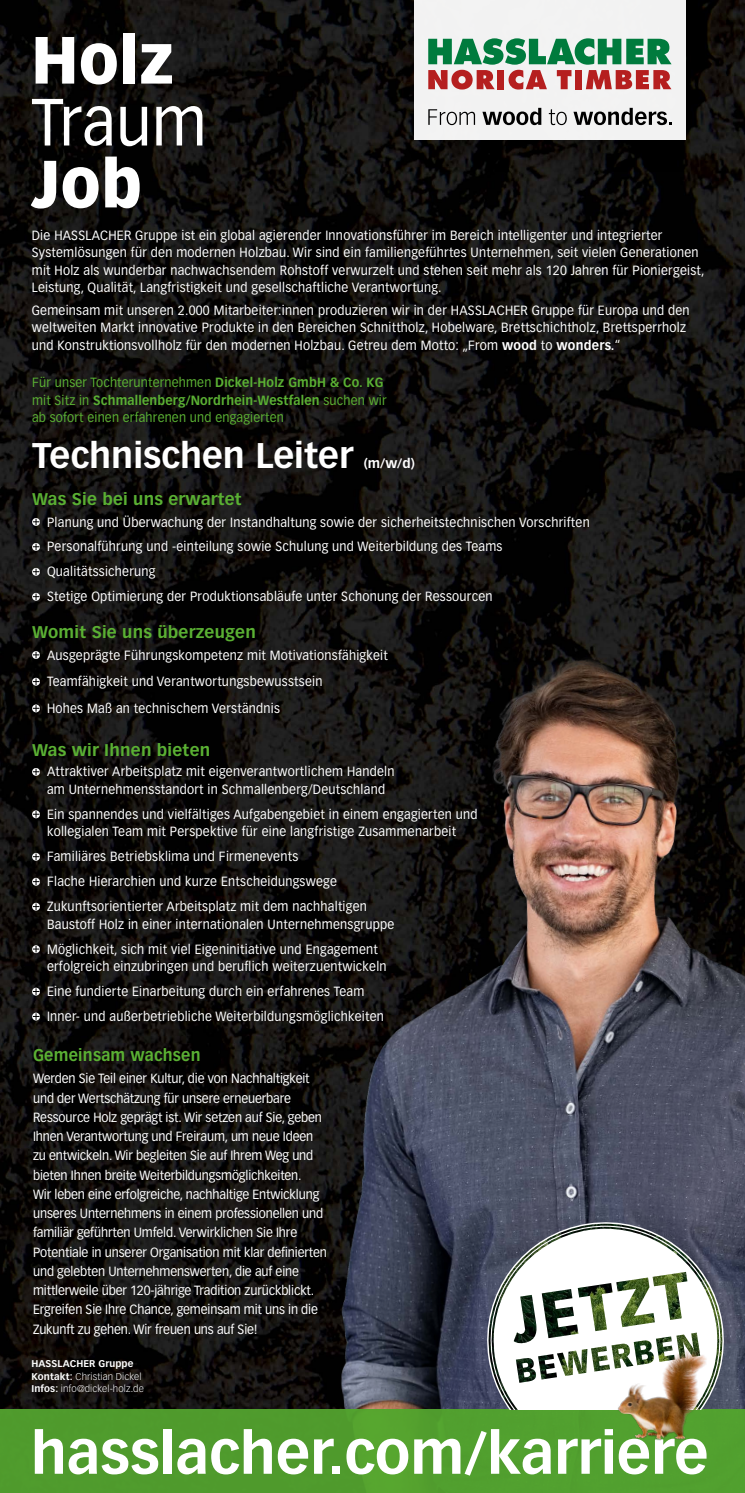
<style>
.page{position:relative;width:745px;height:1493px;background:#fff}
.page>*{position:absolute;margin:0;border:0;box-sizing:border-box;transform-origin:0 0}
.t1{font:900 65.45px "Vectora LT Std";letter-spacing:.01em;color:#fff;scale:.94 1}
.t2{font:65.45px "Vectora LT Std";letter-spacing:.005em;color:#fff;scale:.94 1}
.t3{font:700 57.49px "Vectora LT Std";color:#fff}
.t4{font:700 35px "Vectora LT Std";color:#fff}
.t5{font:700 16.62px "Vectora LT Std";letter-spacing:.015em;color:#5ab033}
.t6{font:700 16.62px "Vectora LT Std";letter-spacing:.015em;color:#5ab033;scale:.94 1}
.t7{font:13.12px/24.9px "Vectora LT Std";letter-spacing:.02em;color:#fff;scale:.94 1}
.t8{font:13.12px/19.2px "Vectora LT Std";letter-spacing:-.01em;color:#fff;scale:.94 1}
.t9{font:13.12px/17.5px "Vectora LT Std";letter-spacing:.015em;color:#5ab033;scale:.94 1}
.t10{font:700 13.12px "Vectora LT Std";color:#fff}
.t11{font:300 9.62px/12.6px "Vectora LT Std";letter-spacing:.01em;color:#fff}
.s1{font-weight:700}
</style>
<div class="page">
<img style="left:0;top:0;width:744px;height:1409px">
<div style="left:397px;top:0;width:328px;height:179px;background:#000;opacity:.2"></div>
<div style="left:414px;top:0;width:271px;height:139px;background:#f2f2f2"></div>
<svg style="left:428px;top:38px;width:243px;height:52px"></svg>
<svg style="left:428px;top:109px;width:47px;height:16px"></svg>
<svg style="left:482px;top:108px;width:59px;height:17px"></svg>
<svg style="left:548px;top:109px;width:18px;height:16px"></svg>
<svg style="left:573px;top:108px;width:98px;height:17px"></svg>
<img style="left:317px;top:622px;width:427px;height:870px">
<div style="left:0;top:1409px;width:743px;height:83px;background:#509c2d"></div>
<svg style="left:478px;top:1213px;width:247px;height:196px;fill:#4a4e64"></svg>
<svg style="left:485px;top:1223px;width:240px;height:186px"></svg>
<svg style="left:488px;top:1226px;width:234px;height:183px"></svg>
<img style="left:612px;top:1346px;width:97px;height:94px">
<svg style="left:32px;top:518px;width:8px;height:8px"></svg>
<svg style="left:33px;top:518px;width:6px;height:7px"></svg>
<svg style="left:32px;top:543px;width:8px;height:8px"></svg>
<svg style="left:33px;top:543px;width:6px;height:7px"></svg>
<svg style="left:32px;top:568px;width:8px;height:8px"></svg>
<svg style="left:33px;top:568px;width:6px;height:7px"></svg>
<svg style="left:33px;top:593px;width:6px;height:7px"></svg>
<svg style="left:32px;top:651px;width:8px;height:8px"></svg>
<svg style="left:33px;top:651px;width:6px;height:7px"></svg>
<svg style="left:33px;top:678px;width:6px;height:7px"></svg>
<svg style="left:32px;top:704px;width:8px;height:8px"></svg>
<svg style="left:33px;top:705px;width:6px;height:6px"></svg>
<svg style="left:32px;top:768px;width:8px;height:8px"></svg>
<svg style="left:33px;top:768px;width:6px;height:7px"></svg>
<svg style="left:32px;top:810px;width:8px;height:8px"></svg>
<svg style="left:33px;top:811px;width:6px;height:6px"></svg>
<svg style="left:33px;top:853px;width:6px;height:7px"></svg>
<svg style="left:32px;top:877px;width:8px;height:8px"></svg>
<svg style="left:33px;top:878px;width:6px;height:7px"></svg>
<svg style="left:32px;top:902px;width:8px;height:8px"></svg>
<svg style="left:33px;top:903px;width:6px;height:7px"></svg>
<svg style="left:32px;top:945px;width:8px;height:8px"></svg>
<svg style="left:33px;top:945px;width:6px;height:7px"></svg>
<svg style="left:32px;top:987px;width:8px;height:8px"></svg>
<svg style="left:33px;top:988px;width:6px;height:7px"></svg>
<svg style="left:32px;top:1012px;width:8px;height:8px"></svg>
<svg style="left:33px;top:1013px;width:6px;height:6px"></svg>
<h1 class="t1" style="left:32px;top:19px;width:153px">Holz</h1>
<h1 class="t2" style="left:32px;top:84px;width:188px">Traum</h1>
<h1 class="t1" style="left:32px;top:143px;width:119px">Job</h1>
<p class="t7" style="left:32px;top:226px;width:716px;line-height:17.5px">Die HASSLACHER Gruppe ist ein global agierender Innovationsführer im Bereich intelligenter und integrierter Systemlösungen für den modernen Holzbau. Wir sind ein familiengeführtes Unternehmen, seit vielen Generationen mit Holz als wunderbar nachwachsendem Rohstoff verwurzelt und stehen seit mehr als 120 Jahren für Pioniergeist, Leistung, Qualität, Langfristigkeit und gesellschaftliche Verantwortung.</p>
<p class="t7" style="left:32px;top:301px;width:701px;line-height:17.5px">Gemeinsam mit unseren 2.000 Mitarbeiter:innen produzieren wir in der HASSLACHER Gruppe für Europa und den weltweiten Markt innovative Produkte in den Bereichen Schnittholz, Hobelware, Brettschichtholz, Brettsperrholz und Konstruktionsvollholz für den modernen Holzbau. Getreu dem Motto: „From <span class="s1">wood</span> to <span class="s1">wonders.</span>“</p>
<p class="t9" style="left:32px;top:374px;width:378px">Für unser Tochterunternehmen <span class="s1">Dickel-Holz GmbH &amp; Co. KG </span>mit Sitz in <span class="s1">Schmallenberg/Nordrhein-Westfalen</span> suchen wir ab sofort einen erfahrenen und engagierten</p>
<h3 class="t4" style="left:32px;top:434px;width:322px">Technischen Leiter</h3>
<p class="t10" style="left:363px;top:455px;width:53px">(m/w/d)</p>
<p class="t5" style="left:32px;top:489px;width:211px">Was Sie bei uns erwartet</p>
<p class="t7" style="left:47px;top:509px;width:578px">Planung und Überwachung der Instandhaltung sowie der sicherheitstechnischen Vorschriften Personalführung und -einteilung sowie Schulung und Weiterbildung des Teams Qualitätssicherung<br>Stetige Optimierung der Produktionsabläufe unter Schonung der Ressourcen</p>
<p class="t5" style="left:32px;top:622px;width:225px">Womit Sie uns überzeugen</p>
<p class="t7" style="left:47px;top:641px;width:364px;line-height:26.7px">Ausgeprägte Führungskompetenz mit Motivationsfähigkeit<br>Teamfähigkeit und Verantwortungsbewusstsein<br>Hohes Maß an technischem Verständnis</p>
<p class="t5" style="left:32px;top:740px;width:179px">Was wir Ihnen bieten</p>
<p class="t7" style="left:47px;top:763px;width:371px;line-height:17.5px">Attraktiver Arbeitsplatz mit eigenverantwortlichem Handeln am Unternehmensstandort in Schmallenberg/Deutschland</p>
<p class="t7" style="left:47px;top:805px;width:459px;line-height:17.5px">Ein spannendes und vielfältiges Aufgabengebiet in einem engagierten und kollegialen Team mit Perspektive für eine langfristige Zusammenarbeit</p>
<p class="t7" style="left:47px;top:844px;width:341px">Familiäres Betriebsklima und Firmenevents<br>Flache Hierarchien und kurze Entscheidungswege<br>Zukunftsorientierter Arbeitsplatz mit dem nachhaltigen</p>
<p class="t7" style="left:47px;top:911px;width:370px">Baustoff Holz in einer internationalen Unternehmensgruppe<br>Möglichkeit, sich mit viel Eigeninitiative und Engagement</p>
<p class="t7" style="left:47px;top:954px;width:362px">erfolgreich einzubringen und beruflich weiterzuentwickeln<br>Eine fundierte Einarbeitung durch ein erfahrenes Team<br>Inner- und außerbetriebliche Weiterbildungsmöglichkeiten</p>
<p class="t6" style="left:33px;top:1045px;width:179px">Gemeinsam wachsen</p>
<p class="t8" style="left:33px;top:1069px;width:314px">Werden Sie Teil einer Kultur, die von Nachhaltigkeit und der Wertschätzung für unsere erneuerbare Ressource Holz geprägt ist. Wir setzen auf Sie, geben Ihnen Verantwortung und Freiraum, um neue Ideen zu entwickeln. Wir begleiten Sie auf Ihrem Weg und bieten Ihnen breite Weiterbildungsmöglichkeiten.<br>Wir leben eine erfolgreiche, nachhaltige Entwicklung unseres Unternehmens in einem professionellen und familiär geführten Umfeld. Verwirklichen Sie Ihre Potentiale in unserer Organisation mit klar definierten und gelebten Unternehmenswerten, die auf eine mittlerweile über 120-jährige Tradition zurückblickt.<br>Ergreifen Sie Ihre Chance, gemeinsam mit uns in die Zukunft zu gehen. Wir freuen uns auf Sie!</p>
<p class="t11" style="left:32px;top:1357px;width:114px"><span class="s1">HASSLACHER Gruppe<br>Kontakt:</span> Christian Dickel<br><span class="s1">Infos:</span> info@dickel-holz.de</p>
<h2 class="t3" style="left:31px;top:1418px;width:678px">hasslacher.com/karriere</h2>
</div>
